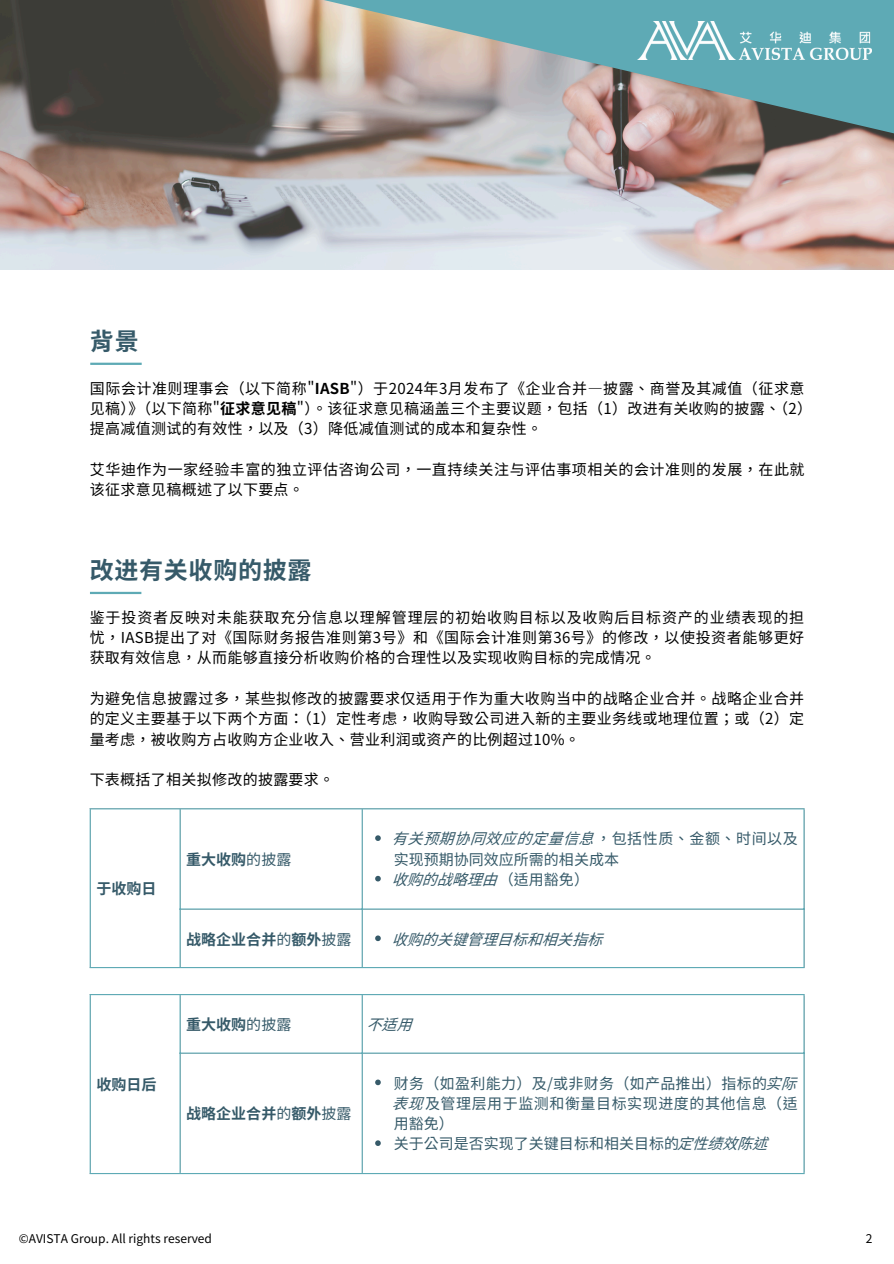
<style>
.page{position:relative;width:894px;height:1264px;background:#fff}
.page>*{position:absolute;margin:0;border:0;box-sizing:border-box;transform-origin:0 0}
.t1{font:700 24px "Source Han Sans SC";letter-spacing:.03em;color:#365a69}
.t2{font:15px/20.2px "Source Han Sans SC";letter-spacing:.02em;color:#000001}
.t3{font:15px/20.2px "Source Han Sans SC";color:#365a69;text-align:justify}
.t4{font:700 15px "Source Han Sans SC";color:#365a69}
.t5{font:15px/20.2px "Source Han Sans SC";letter-spacing:.035em;color:#365a69}
.t6{font:12px "Source Han Sans SC";color:#000}
.s1{font-weight:700}
.s2{font-weight:400}
</style>
<div class="page">
<hr style="left:90px;top:362px;width:52px;height:3px;background:#5eaab5">
<hr style="left:90px;top:592px;width:51px;height:2px;background:#5eaab5">
<img style="left:0;top:0;width:893px;height:269px">
<img style="left:221px;top:0;width:672px;height:156px">
<svg style="left:375px;top:835px;width:5px;height:6px"></svg>
<svg style="left:375px;top:875px;width:5px;height:6px"></svg>
<svg style="left:375px;top:935px;width:5px;height:6px"></svg>
<hr style="left:90px;top:809px;width:1px;height:158px;background:#5eaab5">
<hr style="left:179px;top:809px;width:2px;height:158px;background:#5eaab5">
<hr style="left:361px;top:809px;width:1px;height:158px;background:#5eaab5">
<hr style="left:803px;top:809px;width:1px;height:158px;background:#5eaab5">
<hr style="left:90px;top:808px;width:714px;height:1px;background:#5eaab5">
<hr style="left:179px;top:908px;width:625px;height:1px;background:#5eaab5">
<hr style="left:90px;top:967px;width:714px;height:1px;background:#5eaab5">
<svg style="left:375px;top:1079px;width:5px;height:6px"></svg>
<svg style="left:375px;top:1140px;width:5px;height:5px"></svg>
<hr style="left:90px;top:995px;width:1px;height:177px;background:#5eaab5">
<hr style="left:179px;top:995px;width:2px;height:177px;background:#5eaab5">
<hr style="left:361px;top:995px;width:1px;height:177px;background:#5eaab5">
<hr style="left:803px;top:995px;width:1px;height:177px;background:#5eaab5">
<hr style="left:90px;top:994px;width:714px;height:1px;background:#5eaab5">
<hr style="left:179px;top:1052px;width:625px;height:1px;background:#5eaab5">
<hr style="left:90px;top:1172px;width:714px;height:2px;background:#5eaab5">
<img style="left:637px;top:21px;width:234px;height:39px">
<p class="t1" style="left:90px;top:322px;width:50px">背景</p>
<h1 class="t2" style="left:90px;top:377px;width:723px">国际会计准则理事会（以下简称" <span class="s1">IASB</span>" ）于2024年3月发布了《企业合并—披露、 商誉及其减值（征求意见稿）》（以下简称"<span class="s1">征求意见稿</span>"）。 该征求意见稿涵盖三个主要议题， 包括（1）改进有关收购的披露、（2）提高减值测试的有效性， 以及（3）降低减值测试的成本和复杂性。</h1>
<h2 class="t2" style="left:90px;top:458px;width:716px">艾华迪作为一家经验丰富的独立评估咨询公司， 一直持续关注与评估事项相关的会计准则的发展， 在此就该征求意见稿概述了以下要点。</h2>
<p class="t1" style="left:90px;top:551px;width:222px">改进有关收购的披露</p>
<h3 class="t2" style="left:90px;top:606px;width:716px;text-align:justify">鉴于投资者反映对未能获取充分信息以理解管理层的初始收购目标以及收购后目标资产的业绩表现的担忧， IASB提出了对《国际财务报告准则第3号》和《国际会计准则第36号》的修改， 以使投资者能够更好获取有效信息， 从而能够直接分析收购价格的合理性以及实现收购目标的完成情况。</h3>
<h1 class="t2" style="left:90px;top:687px;width:716px;text-align:justify">为避免信息披露过多， 某些拟修改的披露要求仅适用于作为重大收购当中的战略企业合并。 战略企业合并的定义主要基于以下两个方面：（1）定性考虑， 收购导致公司进入新的主要业务线或地理位置； 或（2）定量考虑， 被收购方占收购方企业收入、 营业利润或资产的比例超过10%。</h1>
<h2 class="t2" style="left:90px;top:768px;width:235px">下表概括了相关拟修改的披露要求。</h2>
<h3 class="t4" style="left:96px;top:876px;width:57px">于收购日</h3>
<p class="t4" style="left:96px;top:1072px;width:61px">收购日后</p>
<h3 class="t4" style="left:186px;top:847px;width:105px">重大收购<span class="s2">的披露</span></h3>
<p class="t5" style="left:394px;top:828px;width:404px">有关预期协同效应的定量信息， 包括性质、 金额、 时间以及实现预期协同效应所需的相关成本</p>
<p class="t3" style="left:394px;top:869px;width:196px">收购的战略理由（适用豁免）</p>
<p class="t4" style="left:186px;top:927px;width:165px">战略企业合并<span class="s2">的</span>额外<span class="s2">披露</span></p>
<p class="t3" style="left:394px;top:928px;width:211px">收购的关键管理目标和相关指标</p>
<p class="t4" style="left:186px;top:1012px;width:105px">重大收购<span class="s2">的披露</span></p>
<p class="t3" style="left:368px;top:1014px;width:46px">不适用</p>
<p class="t4" style="left:186px;top:1101px;width:165px">战略企业合并<span class="s2">的</span>额外<span class="s2">披露</span></p>
<p class="t3" style="left:394px;top:1071px;width:405px">财务（如盈利能力）及/或非财务（如产品推出）指标的实际表现及管理层用于监测和衡量目标实现进度的其他信息（适用豁免）</p>
<p class="t3" style="left:394px;top:1132px;width:376px">关于公司是否实现了关键目标和相关目标的定性绩效陈述</p>
<p class="t6" style="left:19px;top:1228px;width:195px">©AVISTA Group. All rights reserved</p>
<p class="t6" style="left:865px;top:1228px;width:8px">2</p>
</div>
